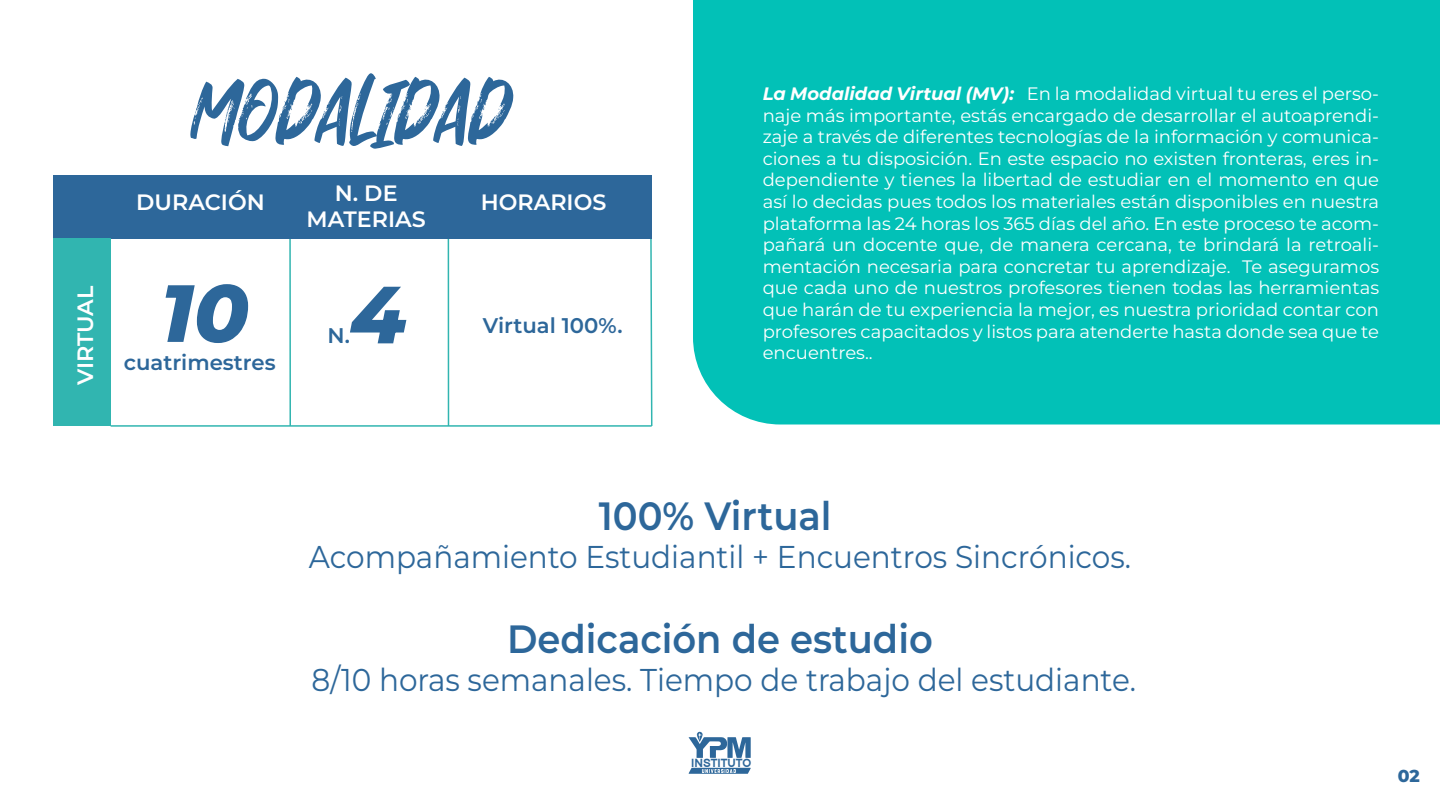
<style>
.page{position:relative;width:1440px;height:810px;background:#fff}
.page>*{position:absolute;margin:0;border:0;box-sizing:border-box;transform-origin:0 0}
.t1{font:italic 100 80.93px "Montserrat";color:#2d679a}
.t2{font:72.68px "Dosen Killer";color:#2d679a;scale:.91 1}
.t3{font:100 39.38px "Montserrat";color:#2d679a;scale:.94 1}
.t4{font:31.5px "Montserrat";color:#2d679a;scale:.94 1}
.t5{font:600 22.2px "Montserrat";color:#fff}
.t6{font:600 21.23px "Montserrat";color:#2d679a}
.t7{font:18px/21.6px "Montserrat";color:#fff;text-align:justify}
.t8{font:100 17.25px "Montserrat";color:#2d679a}
.t9{font:700 11.25px "Breymont";color:#2d679a;scale:.95 1}
.s1{font-weight:100;font-style:italic}
</style>
<div class="page">
<div style="left:693px;top:0;width:747px;height:424px;background:#02c1b7"></div>
<hr style="left:289px;top:236px;width:2px;height:190px;background:#31b5b0">
<hr style="left:448px;top:236px;width:1px;height:190px;background:#31b5b0">
<svg style="left:650px;top:239px;width:3px;height:187px"></svg>
<div style="left:53px;top:176px;width:599px;height:63px;background:#2d679a"></div>
<div style="left:53px;top:239px;width:58px;height:187px;background:#31b5b0"></div>
<hr style="left:111px;top:425px;width:541px;height:2px;background:#31b5b0">
<svg style="left:689px;top:731px;width:62px;height:27px"></svg>
<svg style="left:689px;top:768px;width:62px;height:6px"></svg>
<p class="t5" style="left:71px;top:385px;width:101px;rotate:-90deg">VIRTUAL</p>
<h2 class="t2" style="left:194px;top:69px;width:350px">MODALIDAD</h2>
<p class="t5" style="left:136px;top:187px;width:130px">DURACIÓN</p>
<h1 class="t1" style="left:161px;top:259px;width:90px">10</h1>
<p class="t6" style="left:124px;top:349px;width:153px">cuatrimestres</p>
<p class="t5" style="left:335px;top:178px;width:64px">N. DE</p>
<p class="t5" style="left:307px;top:205px;width:121px">MATERIAS</p>
<h1 class="t1" style="left:350px;top:261px;width:58px">4</h1>
<p class="t6" style="left:328px;top:322px;width:24px">N.</p>
<p class="t5" style="left:481px;top:187px;width:127px">HORARIOS</p>
<p class="t6" style="left:483px;top:311px;width:141px">Virtual 100%.</p>
<p class="t7" style="left:763px;top:82px;width:618px"><span class="s1">La Modalidad Virtual (MV):</span> En la modalidad virtual tu eres el perso&shy;naje más importante, estás encargado de desarrollar el autoaprendi&shy;zaje a través de diferentes tecnologías de la información y comunica&shy;ciones a tu disposición. En este espacio no existen fronteras, eres in&shy;dependiente y tienes la libertad de estudiar en el momento en que así lo decidas pues todos los materiales están disponibles en nuestra plataforma las 24 horas los 365 días del año. En este proceso te acom&shy;pañará un docente que, de manera cercana, te brindará la retroali&shy;mentación necesaria para concretar tu aprendizaje. Te aseguramos que cada uno de nuestros profesores tienen todas las herramientas que harán de tu experiencia la mejor, es nuestra prioridad contar con profesores capacitados y listos para atenderte hasta donde sea que te encuentres..</p>
<h3 class="t3" style="left:599px;top:490px;width:249px">100% Virtual</h3>
<h3 class="t4" style="left:309px;top:536px;width:876px">Acompañamiento Estudiantil + Encuentros Sincrónicos.</h3>
<h3 class="t3" style="left:507px;top:613px;width:454px">Dedicación de estudio</h3>
<h3 class="t4" style="left:312px;top:659px;width:879px">8/10 horas semanales. Tiempo de trabajo del estudiante.</h3>
<p class="t9" style="left:691px;top:755px;width:65px">INSTITUTO</p>
<p class="t8" style="left:1398px;top:765px;width:24px">02</p>
</div>
